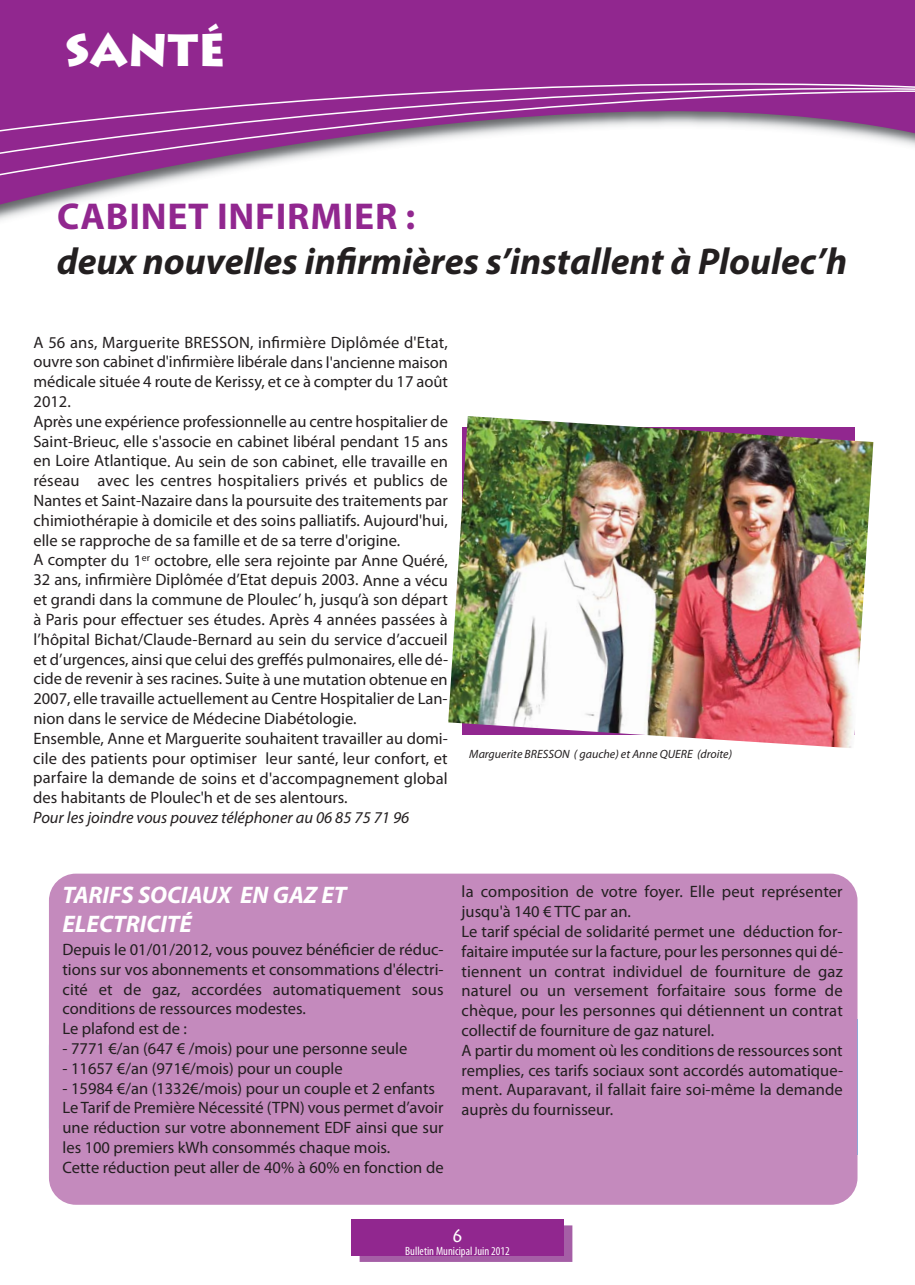
<style>
.page{position:relative;width:915px;height:1285px;background:#fff}
.page>*{position:absolute;margin:0;border:0;box-sizing:border-box;transform-origin:0 0}
.t1{font:900 45px "Lithos Pro";color:#fff}
.t2{font:italic 700 37.5px "Myriad Pro";color:#231f20}
.t3{font:700 37.5px "Myriad Pro";letter-spacing:.02em;color:#91278f}
.t4{font:italic 700 24px/28.8px "Myriad Pro";color:#fff}
.t5{font:18px "Lithos Pro";color:#fff}
.t6{font:16.5px/19.8px "Myriad Pro";color:#231f20}
.t7{font:italic 16.5px "Myriad Pro";color:#231f20}
.t8{font:italic 12px "Myriad Pro";color:#231f20}
.t9{font:condensed 12px "Myriad Pro";color:#fff}
</style>
<div class="page">
<svg style="left:0;top:0;width:914px;height:209px;fill:#91278f"></svg>
<svg style="left:0;top:136px;width:914px;height:45px"></svg>
<svg style="left:0;top:65px;width:914px;height:71px;background:#9e499c"></svg>
<div style="left:351px;top:1218px;width:212px;height:37px;background:#91278f"></div>
<svg style="left:359px;top:1225px;width:213px;height:36px;background:#a256a2"></svg>
<div style="left:359px;top:1225px;width:204px;height:30px;background:#91278f"></div>
<div style="left:49px;top:873px;width:808px;height:331px;background:#c48abd;border-radius:27px"></div>
<img style="left:448px;top:416px;width:425px;height:332px">
<h1 class="t1" style="left:65px;top:24px;width:162px">SANTÉ</h1>
<h2 class="t3" style="left:57px;top:202px;width:359px">CABINET INFIRMIER :</h2>
<h2 class="t2" style="left:57px;top:247px;width:791px">deux nouvelles infirmières s’installent à Ploulec’h</h2>
<p class="t6" style="left:33px;top:333px;width:416px">A 56 ans, Marguerite BRESSON, infirmière Diplômée d'Etat, ouvre son cabinet d'infirmière libérale dans l'ancienne maison médicale située 4 route de Kerissy, et ce à compter du 17 août 2012.<br>Après une expérience professionnelle au centre hospitalier de Saint-Brieuc, elle s'associe en cabinet libéral pendant 15 ans en Loire Atlantique. Au sein de son cabinet, elle travaille en réseau avec les centres hospitaliers privés et publics de Nantes et Saint-Nazaire dans la poursuite des traitements par chimiothérapie à domicile et des soins palliatifs. Aujourd'hui, elle se rapproche de sa famille et de sa terre d'origine.<br>A compter du 1<sup>er</sup> octobre, elle sera rejointe par Anne Quéré, 32 ans, infirmière Diplômée d’Etat depuis 2003. Anne a vécu et grandi dans la commune de Ploulec’ h, jusqu’à son départ à Paris pour effectuer ses études. Après 4 années passées à l’hôpital Bichat/Claude-Bernard au sein du service d’accueil et d’urgences, ainsi que celui des greffés pulmonaires, elle dé&shy;cide de revenir à ses racines. Suite à une mutation obtenue en 2007, elle travaille actuellement au Centre Hospitalier de Lan&shy;nion dans le service de Médecine Diabétologie.<br>Ensemble, Anne et Marguerite souhaitent travailler au domi&shy;cile des patients pour optimiser leur santé, leur confort, et parfaire la demande de soins et d'accompagnement global des habitants de Ploulec'h et de ses alentours.</p>
<p class="t7" style="left:33px;top:811px;width:377px">Pour les joindre vous pouvez téléphoner au 06 85 75 71 96</p>
<p class="t8" style="left:469px;top:749px;width:264px">Marguerite BRESSON ( gauche) et Anne QUERE (droite)</p>
<h3 class="t4" style="left:62px;top:882px;width:285px">TARIFS SOCIAUX EN GAZ ET<br>ELECTRICITÉ</h3>
<p class="t6" style="left:62px;top:940px;width:382px">Depuis le 01/01/2012, vous pouvez bénéficier de réduc&shy;tions sur vos abonnements et consommations d'électri&shy;cité et de gaz, accordées automatiquement sous conditions de ressources modestes.<br>Le plafond est de :</p>
<p class="t6" style="left:62px;top:1039px;width:346px">- 7771 €/an (647 € /mois) pour une personne seule</p>
<p class="t6" style="left:62px;top:1059px;width:281px">- 11657 €/an (971€/mois) pour un couple</p>
<p class="t6" style="left:62px;top:1079px;width:382px">- 15984 €/an (1332€/mois) pour un couple et 2 enfants Le Tarif de Première Nécessité (TPN) vous permet d’avoir une réduction sur votre abonnement EDF ainsi que sur les 100 premiers kWh consommés chaque mois.<br>Cette réduction peut aller de 40% à 60% en fonction de</p>
<p class="t6" style="left:461px;top:883px;width:383px">la composition de votre foyer. Elle peut représenter jusqu'à 140 € TTC par an.<br>Le tarif spécial de solidarité permet une déduction for&shy;faitaire imputée sur la facture, pour les personnes qui dé&shy;tiennent un contrat individuel de fourniture de gaz naturel ou un versement forfaitaire sous forme de chèque, pour les personnes qui détiennent un contrat collectif de fourniture de gaz naturel.<br>A partir du moment où les conditions de ressources sont remplies, ces tarifs sociaux sont accordés automatique&shy;ment. Auparavant, il fallait faire soi-même la demande auprès du fournisseur.</p>
<p class="t5" style="left:451px;top:1224px;width:14px">6</p>
<p class="t9" style="left:405px;top:1243px;width:106px">Bulletin Municipal Juin 2012</p>
</div>
